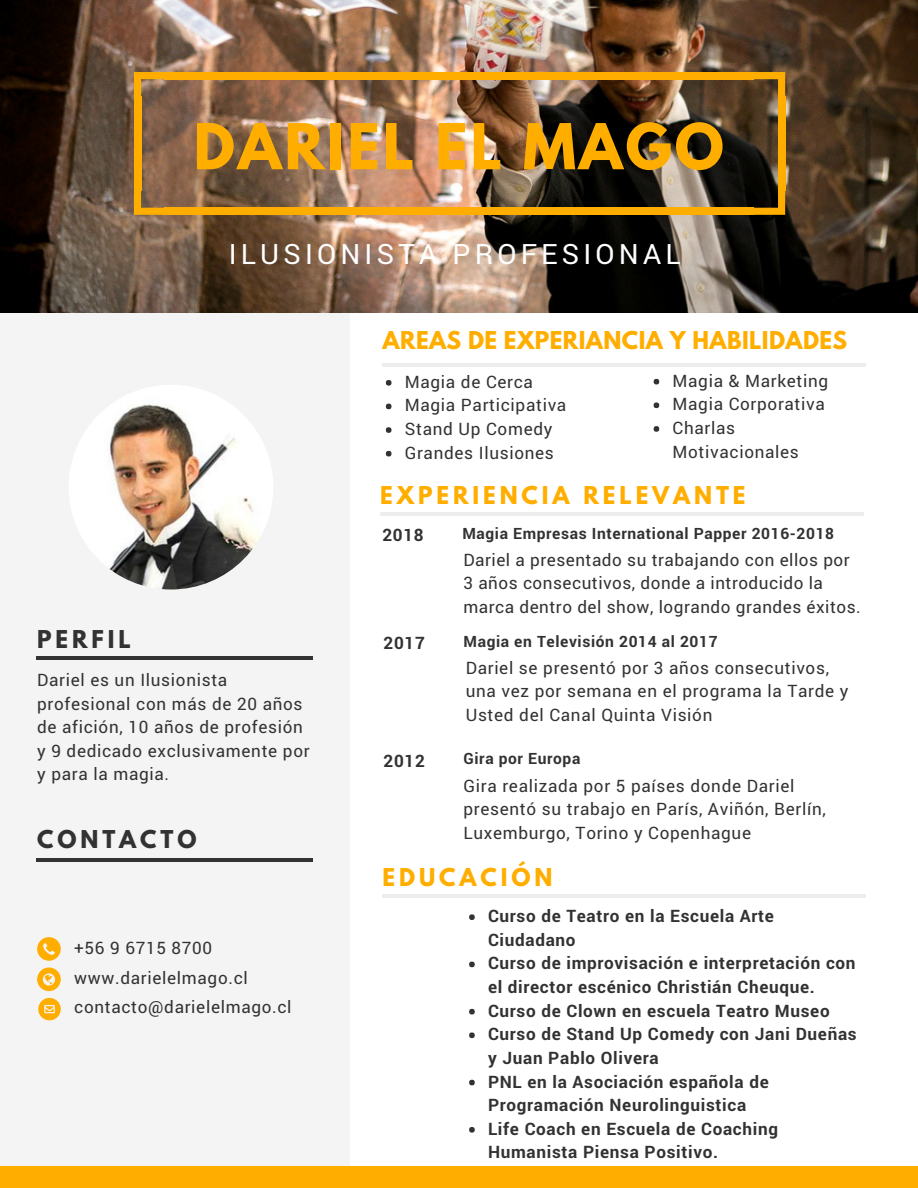
<style>
.page{position:relative;width:918px;height:1188px;background:#fff}
.page>*{position:absolute;margin:0;border:0;box-sizing:border-box;transform-origin:0 0}
.t1{font:700 55.95px "League Spartan";letter-spacing:.05em;color:#ffae00}
.t2{font:28.05px "Roboto";letter-spacing:.15em;color:#fff}
.t3{font:700 21.75px "League Spartan";letter-spacing:.02em;color:#ffae00}
.t4{font:700 21.75px "League Spartan";letter-spacing:.18em;color:#ffae00}
.t5{font:700 21.75px "League Spartan";letter-spacing:.18em;color:#323232}
.t6{font:17.1px/23.7px "Roboto";letter-spacing:.04em;color:#323232}
.t7{font:700 17.1px/23.7px "Roboto";letter-spacing:.04em;color:#323232}
.t8{font:700 15.6px "Roboto";letter-spacing:.04em;color:#323232}
</style>
<div class="page">
<div style="left:0;top:276px;width:350px;height:912px;background:#f4f4f4"></div>
<img style="left:0;top:0;width:918px;height:313px">
<svg style="left:134px;top:72px;width:31px;height:25px"></svg>
<div style="left:134px;top:96px;width:7px;height:95px;background:#ffae00"></div>
<svg style="left:134px;top:190px;width:31px;height:25px"></svg>
<div style="left:164px;top:208px;width:590px;height:7px;background:#ffae00"></div>
<svg style="left:753px;top:190px;width:32px;height:25px"></svg>
<div style="left:778px;top:96px;width:7px;height:95px;background:#ffae00"></div>
<div style="left:164px;top:72px;width:590px;height:7px;background:#ffae00"></div>
<svg style="left:753px;top:72px;width:32px;height:25px"></svg>
<svg style="left:37px;top:937px;width:24px;height:24px"></svg>
<svg style="left:37px;top:968px;width:24px;height:23px"></svg>
<svg style="left:38px;top:998px;width:23px;height:22px"></svg>
<hr style="left:36px;top:858px;width:277px;height:4px;background:#323232">
<svg style="left:386px;top:380px;width:6px;height:6px"></svg>
<svg style="left:386px;top:404px;width:6px;height:5px"></svg>
<svg style="left:386px;top:427px;width:6px;height:6px"></svg>
<svg style="left:386px;top:451px;width:6px;height:5px"></svg>
<hr style="left:383px;top:363px;width:483px;height:4px;background:#ededed">
<svg style="left:654px;top:379px;width:5px;height:5px"></svg>
<svg style="left:654px;top:402px;width:5px;height:6px"></svg>
<svg style="left:654px;top:426px;width:5px;height:6px"></svg>
<hr style="left:36px;top:656px;width:277px;height:3px;background:#323232">
<img style="left:69px;top:385px;width:204px;height:205px;border-radius:50%">
<div style="left:0;top:1167px;width:918px;height:21px;background:#ffae00"></div>
<svg style="left:469px;top:914px;width:6px;height:6px"></svg>
<svg style="left:469px;top:962px;width:6px;height:5px"></svg>
<svg style="left:469px;top:1009px;width:6px;height:5px"></svg>
<svg style="left:469px;top:1032px;width:6px;height:6px"></svg>
<svg style="left:469px;top:1080px;width:6px;height:5px"></svg>
<svg style="left:469px;top:1127px;width:6px;height:6px"></svg>
<hr style="left:383px;top:894px;width:483px;height:4px;background:#ededed">
<hr style="left:381px;top:512px;width:483px;height:3px;background:#ededed">
<h1 class="t1" style="left:194px;top:119px;width:532px">DARIEL EL MAGO</h1>
<h2 class="t2" style="left:229px;top:234px;width:453px">ILUSIONISTA PROFESIONAL</h2>
<p class="t3" style="left:382px;top:330px;width:466px">AREAS DE EXPERIANCIA Y HABILIDADES</p>
<p class="t6" style="left:405px;top:369px;width:163px">Magia de Cerca<br>Magia Participativa<br>Stand Up Comedy<br>Grandes Ilusiones</p>
<p class="t6" style="left:673px;top:368px;width:157px">Magia &amp; Marketing<br>Magia Corporativa<br>Charlas<br>Motivacionales</p>
<p class="t5" style="left:37px;top:628px;width:95px">PERFIL</p>
<p class="t6" style="left:37px;top:667px;width:274px">Dariel es un Ilusionista profesional con más de 20 años de afición, 10 años de profesión y 9 dedicado exclusivamente por y para la magia.</p>
<p class="t5" style="left:37px;top:828px;width:161px">CONTACTO</p>
<p class="t6" style="left:74px;top:932px;width:219px;line-height:29.8px">+56 9 6715 8700 www.darielelmago.cl contacto@darielelmago.cl</p>
<p class="t4" style="left:380px;top:484px;width:367px">EXPERIENCIA RELEVANTE</p>
<p class="t7" style="left:382px;top:522px;width:43px">2018</p>
<p class="t8" style="left:462px;top:522px;width:373px">Magia Empresas International Papper 2016-2018</p>
<p class="t6" style="left:464px;top:547px;width:399px">Dariel a presentado su trabajando con ellos por<br>3 años consecutivos, donde a introducido la marca dentro del show, logrando grandes éxitos.</p>
<p class="t7" style="left:384px;top:630px;width:43px">2017</p>
<p class="t8" style="left:464px;top:630px;width:256px">Magia en Televisión 2014 al 2017</p>
<p class="t6" style="left:466px;top:655px;width:384px">Dariel se presentó por 3 años consecutivos, una vez por semana en el programa la Tarde y<br>Usted del Canal Quinta Visión</p>
<p class="t7" style="left:384px;top:748px;width:43px">2012</p>
<p class="t8" style="left:464px;top:747px;width:118px">Gira por Europa</p>
<p class="t6" style="left:464px;top:773px;width:364px">Gira realizada por 5 países donde Dariel presentó su trabajo en París, Aviñón, Berlín,<br>Luxemburgo, Torino y Copenhague</p>
<p class="t4" style="left:382px;top:866px;width:171px">EDUCACIÓN</p>
<p class="t7" style="left:488px;top:904px;width:370px">Curso de Teatro en la Escuela Arte<br>Ciudadano<br>Curso de improvisación e interpretación con el director escénico Christián Cheuque.<br>Curso de Clown en escuela Teatro Museo<br>Curso de Stand Up Comedy con Jani Dueñas y Juan Pablo Olivera<br>PNL en la Asociación española de<br>Programación Neurolinguistica<br>Life Coach en Escuela de Coaching<br>Humanista Piensa Positivo.</p>
</div>
